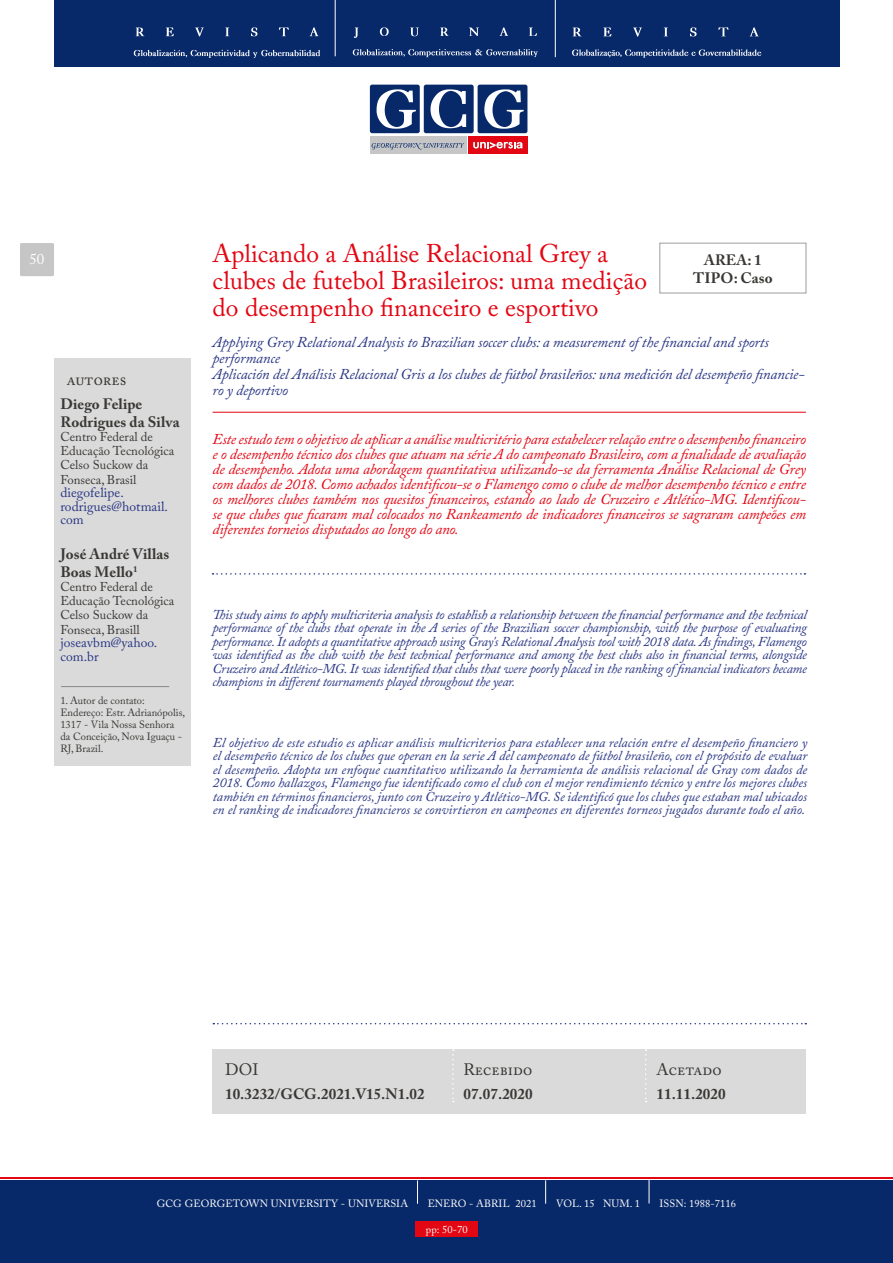
<style>
.page{position:relative;width:893px;height:1263px;background:#fff}
.page>*{position:absolute;margin:0;border:0;box-sizing:border-box;transform-origin:0 0}
.t1{font:25.5px/27px "Adobe Caslon Pro";color:#e30613}
.t2{font:16.5px "Adobe Caslon Pro";letter-spacing:.005em;color:#3a3835}
.t3{font:italic 15px/15px "Adobe Caslon Pro";letter-spacing:-.015em;color:#e30613;text-align:justify}
.t4{font:italic 15px/15.8px "Adobe Caslon Pro";letter-spacing:-.01em;color:#283583}
.t5{font:700 15px/18px "Adobe Caslon Pro";letter-spacing:.005em;color:#3a3835}
.t6{font:15px "Adobe Caslon Pro";color:#fff}
.t7{font:italic 13.5px/13.5px "Adobe Caslon Pro";letter-spacing:-.015em;color:#283583;text-align:justify}
.t8{font:13.5px/13.5px "Adobe Caslon Pro";letter-spacing:.005em;color:#283583}
.t9{font:12.75px/14.2px "Adobe Caslon Pro";color:#3a3835}
.t10{font:10.5px/12px "Adobe Caslon Pro";color:#3a3835}
.t11{font:10.5px "Adobe Caslon Pro";letter-spacing:.01em;color:#fff}
</style>
<div class="page">
<hr style="left:213px;top:412px;width:593px;height:1px;background:#e30613">
<div style="left:213px;top:1049px;width:593px;height:65px;background:#dadada"></div>
<svg style="left:213px;top:1023px;width:593px;height:1px"></svg>
<svg style="left:452px;top:1049px;width:2px;height:53px"></svg>
<svg style="left:645px;top:1049px;width:2px;height:53px"></svg>
<hr style="left:0;top:1177px;width:893px;height:1px;background:#e30613">
<div style="left:0;top:1180px;width:893px;height:83px;background:#082969"></div>
<svg style="left:545px;top:1180px;width:1px;height:24px"></svg>
<svg style="left:417px;top:1180px;width:1px;height:24px"></svg>
<svg style="left:649px;top:1180px;width:1px;height:23px"></svg>
<div style="left:370px;top:85px;width:50px;height:48px;background:#082969;border-radius:2px"></div>
<div style="left:424px;top:85px;width:50px;height:48px;background:#082969;border-radius:2px"></div>
<div style="left:478px;top:85px;width:49px;height:48px;background:#082969;border-radius:2px"></div>
<div style="left:468px;top:136px;width:60px;height:18px;background:#e30613"></div>
<svg style="left:473px;top:142px;width:50px;height:6px"></svg>
<div style="left:370px;top:136px;width:96px;height:18px;background:#c6c6c6"></div>
<svg style="left:372px;top:143px;width:92px;height:7px"></svg>
<svg style="left:377px;top:89px;width:39px;height:40px"></svg>
<svg style="left:430px;top:89px;width:36px;height:39px"></svg>
<svg style="left:484px;top:89px;width:40px;height:40px"></svg>
<div style="left:54px;top:0;width:785px;height:67px;background:#082969"></div>
<svg style="left:136px;top:28px;width:8px;height:8px"></svg>
<svg style="left:166px;top:28px;width:8px;height:8px"></svg>
<svg style="left:195px;top:28px;width:9px;height:8px"></svg>
<svg style="left:225px;top:28px;width:4px;height:8px"></svg>
<svg style="left:251px;top:27px;width:6px;height:9px"></svg>
<svg style="left:279px;top:27px;width:10px;height:9px"></svg>
<svg style="left:310px;top:27px;width:8px;height:9px"></svg>
<svg style="left:134px;top:50px;width:186px;height:8px"></svg>
<svg style="left:353px;top:49px;width:185px;height:8px"></svg>
<svg style="left:354px;top:28px;width:4px;height:10px"></svg>
<svg style="left:380px;top:27px;width:9px;height:9px"></svg>
<svg style="left:411px;top:28px;width:7px;height:8px"></svg>
<svg style="left:440px;top:28px;width:9px;height:8px"></svg>
<svg style="left:469px;top:28px;width:9px;height:8px"></svg>
<svg style="left:500px;top:27px;width:8px;height:9px"></svg>
<svg style="left:529px;top:28px;width:8px;height:8px"></svg>
<svg style="left:573px;top:28px;width:8px;height:8px"></svg>
<svg style="left:604px;top:28px;width:7px;height:8px"></svg>
<svg style="left:633px;top:28px;width:9px;height:9px"></svg>
<svg style="left:664px;top:28px;width:3px;height:8px"></svg>
<svg style="left:690px;top:27px;width:7px;height:9px"></svg>
<svg style="left:718px;top:27px;width:10px;height:9px"></svg>
<svg style="left:750px;top:27px;width:9px;height:9px"></svg>
<svg style="left:572px;top:49px;width:189px;height:9px"></svg>
<hr style="left:335px;top:0;width:1px;height:56px;background:#fff">
<hr style="left:555px;top:0;width:1px;height:57px;background:#fff">
<div style="left:20px;top:243px;width:34px;height:33px;background:#c6c6c6;border-radius:2px"></div>
<div style="left:54px;top:359px;width:137px;height:407px;background:#dadada"></div>
<div style="left:660px;top:243px;width:146px;height:50px;border:1px solid #9d9d9c"></div>
<svg style="left:212px;top:573px;width:593px;height:2px"></svg>
<hr style="left:61px;top:686px;width:108px;height:1px;background:#878787">
<div style="left:415px;top:1221px;width:63px;height:16px;background:#e30613"></div>
<p class="t6" style="left:29px;top:250px;width:16px">50</p>
<p class="t2" style="left:67px;top:369px;width:61px">autores</p>
<p class="t5" style="left:60px;top:394px;width:121px">Diego Felipe<br>Rodrigues da Silva</p>
<p class="t9" style="left:60px;top:429px;width:116px">Centro Federal de<br>Educação Tecnológica<br>Celso Suckow da<br>Fonseca, Brasil</p>
<p class="t8" style="left:60px;top:486px;width:109px">diegofelipe. rodrigues@hotmail. com</p>
<p class="t5" style="left:60px;top:544px;width:110px">José André Villas<br>Boas Mello<sup>1</sup></p>
<p class="t9" style="left:60px;top:579px;width:116px">Centro Federal de<br>Educação Tecnológica<br>Celso Suckow da<br>Fonseca, Brasill</p>
<p class="t8" style="left:60px;top:636px;width:98px">joseavbm@yahoo. com.br</p>
<p class="t10" style="left:60px;top:694px;width:126px">1. Autor de contato:<br>Endereço: Estr. Adrianópolis,<br>1317 - Vila Nossa Senhora da Conceição, Nova Iguaçu -<br>RJ, Brazil.</p>
<h1 class="t1" style="left:213px;top:240px;width:436px">Aplicando a Análise Relacional Grey a clubes de futebol Brasileiros: uma medição do desempenho financeiro e esportivo</h1>
<p class="t5" style="left:693px;top:250px;width:81px;text-align:center">AREA: 1<br>TIPO: Caso</p>
<p class="t4" style="left:213px;top:334px;width:593px">Applying Grey Relational Analysis to Brazilian soccer clubs: a measurement of the financial and sports performance<br>Aplicación del Análisis Relacional Gris a los clubes de fútbol brasileños: una medición del desempeño financie&shy;ro y deportivo</p>
<p class="t3" style="left:213px;top:431px;width:595px">Este estudo tem o objetivo de aplicar a análise multicritério para estabelecer relação entre o desempenho financeiro e o desempenho técnico dos clubes que atuam na série A do campeonato Brasileiro, com a finalidade de avaliação de desempenho. Adota uma abordagem quantitativa utilizando-se da ferramenta Análise Relacional de Grey com dados de 2018. Como achados identificou-se o Flamengo como o clube de melhor desempenho técnico e entre os melhores clubes também nos quesitos financeiros, estando ao lado de Cruzeiro e Atlético-MG. Identificou&shy;se que clubes que ficaram mal colocados no Rankeamento de indicadores financeiros se sagraram campeões em diferentes torneios disputados ao longo do ano.</p>
<p class="t7" style="left:213px;top:607px;width:596px">This study aims to apply multicriteria analysis to establish a relationship between the financial performance and the technical performance of the clubs that operate in the A series of the Brazilian soccer championship, with the purpose of evaluating performance. It adopts a quantitative approach using Gray's Relational Analysis tool with 2018 data. As findings, Flamengo was identified as the club with the best technical performance and among the best clubs also in financial terms, alongside Cruzeiro and Atlético-MG. It was identified that clubs that were poorly placed in the ranking of financial indicators became champions in different tournaments played throughout the year.</p>
<p class="t7" style="left:213px;top:735px;width:596px">El objetivo de este estudio es aplicar análisis multicriterios para establecer una relación entre el desempeño financiero y el desempeño técnico de los clubes que operan en la serie A del campeonato de fútbol brasileño, con el propósito de evaluar el desempeño. Adopta un enfoque cuantitativo utilizando la herramienta de análisis relacional de Gray com dados de 2018. Como hallazgos, Flamengo fue identificado como el club con el mejor rendimiento técnico y entre los mejores clubes también en términos financieros, junto con Cruzeiro y Atlético-MG. Se identificó que los clubes que estaban mal ubicados en el ranking de indicadores financieros se convirtieron en campeones en diferentes torneos jugados durante todo el año.</p>
<p class="t2" style="left:463px;top:1059px;width:70px">Recebido</p>
<p class="t2" style="left:657px;top:1059px;width:66px">Acetado</p>
<p class="t2" style="left:225px;top:1060px;width:35px">DOI</p>
<p class="t5" style="left:225px;top:1084px;width:201px">10.3232/GCG.2021.V15.N1.02</p>
<p class="t5" style="left:463px;top:1084px;width:71px">07.07.2020</p>
<p class="t5" style="left:656px;top:1084px;width:71px">11.11.2020</p>
<p class="t11" style="left:157px;top:1197px;width:253px">GCG GEORGETOWN UNIVERSITY - UNIVERSIA</p>
<p class="t11" style="left:428px;top:1197px;width:110px">ENERO - ABRIL 2021</p>
<p class="t11" style="left:556px;top:1197px;width:85px">VOL. 15 NUM. 1</p>
<p class="t11" style="left:660px;top:1197px;width:78px">ISSN: 1988-7116</p>
<p class="t11" style="left:426px;top:1223px;width:43px">pp: 50-70</p>
</div>
